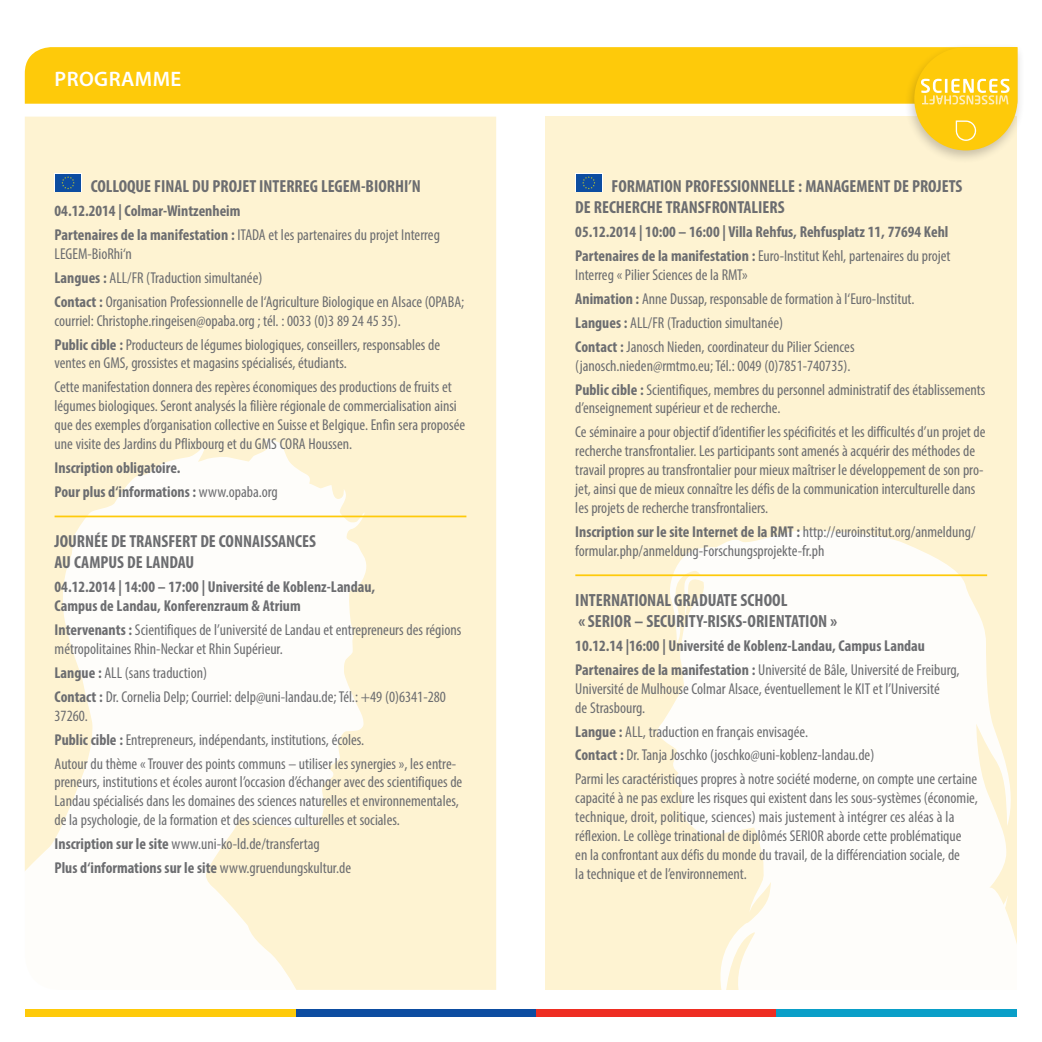
<style>
.page{position:relative;width:1042px;height:1042px;background:#fff}
.page>*{position:absolute;margin:0;border:0;box-sizing:border-box;transform-origin:0 0}
.t1{font:600 21px "Myriad Pro";letter-spacing:.02em;color:#fff}
.t2{font:700 condensed 17.68px/21px "Myriad Pro";color:#6c6d70}
.t3{font:700 condensed 17.5px/21px "Myriad Pro";color:#6c6d70}
.t4{font:condensed 15.75px/24px "Myriad Pro";color:#6c6d70}
.t5{font:700 condensed 15.75px/24px "Myriad Pro";color:#6c6d70}
.s1{font-weight:400}
.s2{font-weight:700}
</style>
<div class="page">
<div style="left:546px;top:117px;width:471px;height:873px;background:#fef3d2"></div>
<div style="left:25px;top:117px;width:471px;height:873px;background:#fef3d2"></div>
<svg style="left:656px;top:530px;width:355px;height:460px;fill:#fefdfa"></svg>
<svg style="left:936px;top:831px;width:81px;height:159px"></svg>
<svg style="left:25px;top:439px;width:342px;height:551px"></svg>
<div style="left:776px;top:1009px;width:241px;height:8px;background:#0a9fc8"></div>
<div style="left:535px;top:1009px;width:241px;height:8px;background:#ee2e22"></div>
<div style="left:295px;top:1009px;width:240px;height:8px;background:#0d4da1"></div>
<div style="left:25px;top:1009px;width:270px;height:8px;background:#feca0a"></div>
<div style="left:25px;top:47px;width:879px;height:57px;background:#feca0a"></div>
<hr style="left:55px;top:515px;width:411px;height:2px;background:#feca0a">
<svg style="left:55px;top:174px;width:27px;height:18px"></svg>
<div style="left:55px;top:174px;width:26px;height:17px;background:#0d4da1"></div>
<svg style="left:61px;top:176px;width:14px;height:13px"></svg>
<hr style="left:575px;top:574px;width:412px;height:2px;background:#feca0a">
<svg style="left:575px;top:174px;width:27px;height:18px"></svg>
<div style="left:576px;top:174px;width:26px;height:17px;background:#0d4da1"></div>
<svg style="left:582px;top:176px;width:13px;height:13px"></svg>
<div style="left:904px;top:42px;width:121px;height:123px;background:#231f20;opacity:.25"></div>
<svg style="left:914px;top:47px;width:103px;height:103px"></svg>
<h1 class="t1" style="left:55px;top:65px;width:128px">PROGRAMME</h1>
<p class="t3" style="left:91px;top:175px;width:331px">COLLOQUE FINAL DU PROJET INTERREG LEGEM-BIORHI’N</p>
<p class="t5" style="left:55px;top:198px;width:387px">04.12.2014 | Colmar-Wintzenheim<br>Partenaires de la manifestation : <span class="s1">ITADA et les partenaires du projet Interreg</span></p>
<p class="t4" style="left:55px;top:241px;width:411px">LEGEM-BioRhi‘n<br><span class="s2">Langues :</span> ALL/FR (Traduction simultanée)<br><span class="s2">Contact :</span> Organisation Professionnelle de l‘Agriculture Biologique en Alsace (OPABA;</p>
<p class="t4" style="left:55px;top:308px;width:387px">courriel: Christophe.ringeisen@opaba.org ; tél. : 0033 (0)3 89 24 45 35).<br><span class="s2">Public cible :</span> Producteurs de légumes biologiques, conseillers, responsables de</p>
<p class="t4" style="left:55px;top:351px;width:399px">ventes en GMS, grossistes et magasins spécialisés, étudiants.<br>Cette manifestation donnera des repères économiques des productions de fruits et</p>
<p class="t4" style="left:55px;top:396px;width:412px;line-height:18.9px">légumes biologiques. Seront analysés la filière régionale de commercialisation ainsi que des exemples d’organisation collective en Suisse et Belgique. Enfin sera proposée une visite des Jardins du Pflixbourg et du GMS CORA Houssen.</p>
<p class="t5" style="left:55px;top:455px;width:225px">Inscription obligatoire.<br>Pour plus d‘informations : <span class="s1">www.opaba.org</span></p>
<p class="t3" style="left:55px;top:530px;width:263px">JOURNÉE DE TRANSFERT DE CONNAISSANCES<br>AU CAMPUS DE LANDAU</p>
<p class="t5" style="left:55px;top:577px;width:322px;line-height:18.9px">04.12.2014 | 14:00 – 17:00 | Université de Koblenz-Landau,<br>Campus de Landau, Konferenzraum &amp; Atrium</p>
<p class="t4" style="left:55px;top:620px;width:408px;line-height:18.9px"><span class="s2">Intervenants :</span> Scientifiques de l’université de Landau et entrepreneurs des régions métropolitaines Rhin-Neckar et Rhin Supérieur.</p>
<p class="t4" style="left:55px;top:660px;width:393px"><span class="s2">Langue :</span> ALL (sans traduction)<br><span class="s2">Contact :</span> Dr. Cornelia Delp; Courriel: delp@uni-landau.de; Tél.: +49 (0)6341-280</p>
<p class="t4" style="left:55px;top:703px;width:403px">37260.<br><span class="s2">Public cible :</span> Entrepreneurs, indépendants, institutions, écoles.<br>Autour du thème « Trouver des points communs – utiliser les synergies », les entre-</p>
<p class="t4" style="left:55px;top:772px;width:409px;line-height:18.9px">preneurs, institutions et écoles auront l’occasion d’échanger avec des scientifiques de<br>Landau spécialisés dans les domaines des sciences naturelles et environnementales, de la psychologie, de la formation et des sciences culturelles et sociales.</p>
<p class="t4" style="left:55px;top:832px;width:298px"><span class="s2">Inscription sur le site</span> www.uni-ko-ld.de/transfertag<br><span class="s2">Plus d‘informations sur le site</span> www.gruendungskultur.de</p>
<p class="t3" style="left:575px;top:175px;width:389px;text-indent:36px">FORMATION PROFESSIONNELLE : MANAGEMENT DE PROJETS<br>DE RECHERCHE TRANSFRONTALIERS</p>
<p class="t5" style="left:575px;top:219px;width:377px">05.12.2014 | 10:00 – 16:00 | Villa Rehfus, Rehfusplatz 11, 77694 Kehl<br>Partenaires de la manifestation : <span class="s1">Euro-Institut Kehl, partenaires du projet</span></p>
<p class="t4" style="left:575px;top:262px;width:341px">Interreg « Pilier Sciences de la RMT»<br><span class="s2">Animation :</span> Anne Dussap, responsable de formation à l‘Euro-Institut.<br><span class="s2">Langues :</span> ALL/FR (Traduction simultanée)<br><span class="s2">Contact :</span> Janosch Nieden, coordinateur du Pilier Sciences</p>
<p class="t4" style="left:575px;top:353px;width:411px">(janosch.nieden@rmtmo.eu; Tél.: 0049 (0)7851-740735).<br><span class="s2">Public cible :</span> Scientifiques, membres du personnel administratif des établissements</p>
<p class="t4" style="left:575px;top:396px;width:412px">d’enseignement supérieur et de recherche.<br>Ce séminaire a pour objectif d’identifier les spécificités et les difficultés d’un projet de</p>
<p class="t4" style="left:575px;top:441px;width:410px;line-height:18.9px">recherche transfrontalier. Les participants sont amenés à acquérir des méthodes de travail propres au transfrontalier pour mieux maîtriser le développement de son pro&shy;jet, ainsi que de mieux connaître les défis de la communication interculturelle dans les projets de recherche transfrontaliers.</p>
<p class="t4" style="left:575px;top:522px;width:402px;line-height:18.9px"><span class="s2">Inscription sur le site Internet de la RMT :</span> http://euroinstitut.org/anmeldung/ formular.php/anmeldung-Forschungsprojekte-fr.ph</p>
<p class="t2" style="left:575px;top:589px;width:263px">INTERNATIONAL GRADUATE SCHOOL «SERIOR – SECURITY-RISKS-ORIENTATION »</p>
<p class="t5" style="left:575px;top:633px;width:386px">10.12.14 |16:00 | Université de Koblenz-Landau, Campus Landau<br>Partenaires de la manifestation : <span class="s1">Université de Bâle, Université de Freiburg,</span></p>
<p class="t4" style="left:575px;top:679px;width:366px;line-height:18.9px">Université de Mulhouse Colmar Alsace, éventuellement le KIT et l’Université de Strasbourg.</p>
<p class="t4" style="left:575px;top:719px;width:403px"><span class="s2">Langue :</span> ALL, traduction en français envisagée.<br><span class="s2">Contact :</span> Dr. Tanja Joschko (joschko@uni-koblenz-landau.de)<br>Parmi les caractéristiques propres à notre société moderne, on compte une certaine</p>
<p class="t4" style="left:575px;top:788px;width:404px;line-height:18.9px">capacité à ne pas exclure les risques qui existent dans les sous-systèmes (économie, technique, droit, politique, sciences) mais justement à intégrer ces aléas à la réflexion. Le collège trinational de diplômés SERIOR aborde cette problématique<br>en la confrontant aux défis du monde du travail, de la différenciation sociale, de<br>la technique et de l’environnement.</p>
</div>
